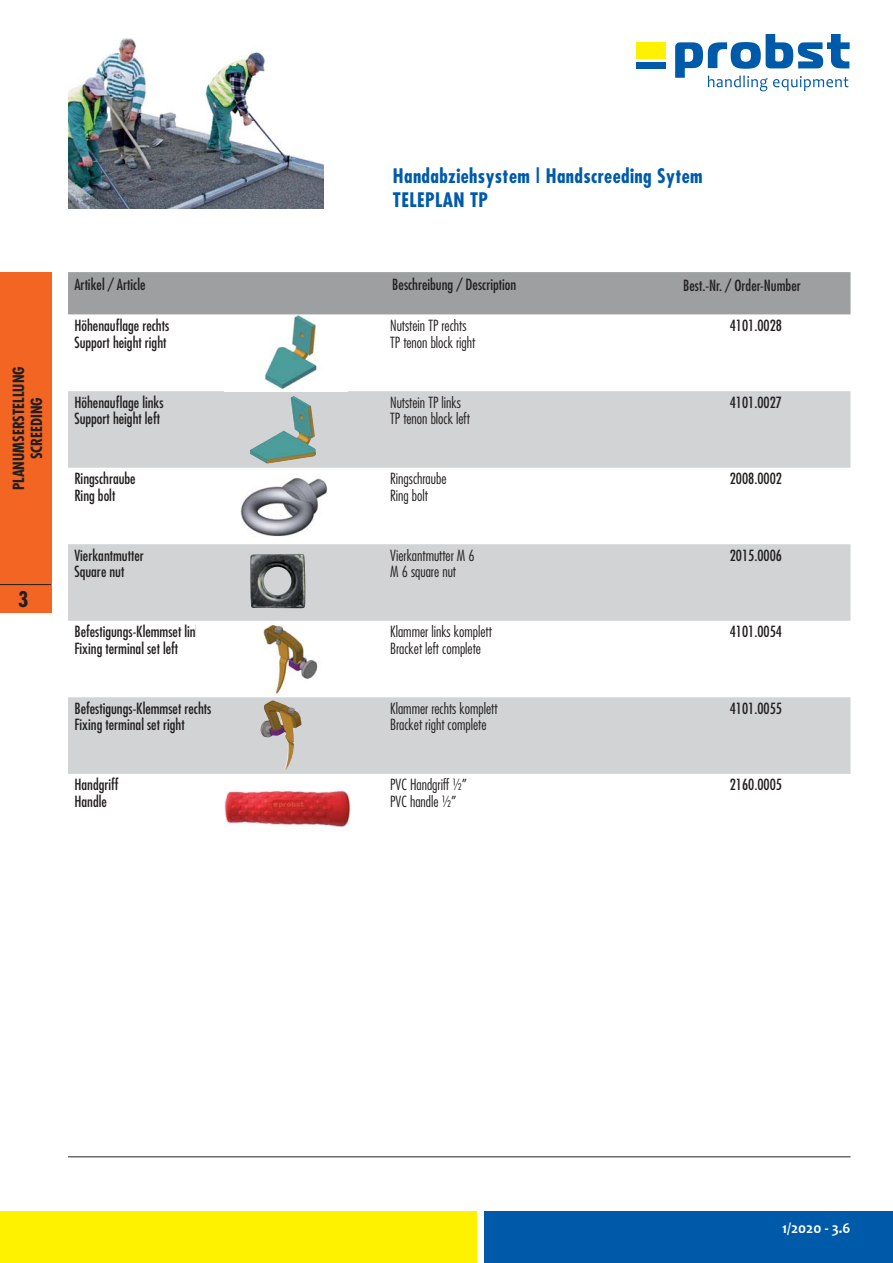
<style>
.page{position:relative;width:893px;height:1263px;background:#fff}
.page>*{position:absolute;margin:0;border:0;box-sizing:border-box;transform-origin:0 0}
.t1{font:700 condensed 21px "Futura";color:#231f20}
.t2{font:700 condensed 19.5px/24px "Futura";letter-spacing:.02em;color:#005aaa}
.t3{font:condensed 15px/16.5px "Futura";color:#231f20}
.t4{font:300 condensed 15px/16.5px "Futura";color:#231f20}
.t5{font:700 condensed 15px/18px "Futura";color:#231f20;text-align:center}
.t6{font:700 15px "Candara";color:#fff}
</style>
<div class="page">
<div style="left:0;top:272px;width:51px;height:340px;background:#f26522"></div>
<hr style="left:0;top:584px;width:51px;height:1px;background:#231f20">
<div style="left:485px;top:1212px;width:408px;height:51px;background:#005aaa"></div>
<div style="left:0;top:1212px;width:476px;height:51px;background:#fff200"></div>
<div style="left:636px;top:42px;width:29px;height:17px;background:#fff200"></div>
<div style="left:636px;top:62px;width:29px;height:6px;background:#005aaa"></div>
<svg style="left:675px;top:34px;width:175px;height:57px"></svg>
<img style="left:68px;top:38px;width:255px;height:170px">
<div style="left:68px;top:272px;width:782px;height:43px;background:#9d9fa1"></div>
<svg style="left:68px;top:391px;width:782px;height:383px;fill:#d1d3d4"></svg>
<img style="left:285px;top:709px;width:16px;height:61px">
<img style="left:196px;top:622px;width:182px;height:73px">
<img style="left:264px;top:316px;width:53px;height:74px">
<img style="left:293px;top:396px;width:22px;height:42px">
<img style="left:224px;top:787px;width:127px;height:41px">
<img style="left:250px;top:553px;width:57px;height:56px">
<img style="left:207px;top:470px;width:160px;height:72px">
<hr style="left:68px;top:1157px;width:782px;height:1px;background:#231f20">
<p class="t5" style="left:11px;top:490px;width:125px;rotate:-90deg">PLANUMSERSTELLUNG<br>SCREEDING</p>
<h1 class="t1" style="left:18px;top:590px;width:12px">3</h1>
<h2 class="t2" style="left:393px;top:166px;width:311px">Handabziehsystem | Handscreeding Sytem<br>TELEPLAN TP</h2>
<p class="t3" style="left:74px;top:278px;width:73px">Artikel / Article</p>
<p class="t3" style="left:392px;top:278px;width:125px">Beschreibung / Description</p>
<p class="t3" style="left:74px;top:319px;width:96px">Höhenauflage rechts<br>Support height right</p>
<p class="t4" style="left:390px;top:318px;width:87px">Nutstein TP rechts<br>TP tenon block right</p>
<p class="t3" style="left:730px;top:319px;width:54px">4101.0028</p>
<p class="t3" style="left:683px;top:278px;width:119px">Best.-Nr. / Order-Number</p>
<p class="t3" style="left:74px;top:395px;width:91px">Höhenauflage links<br>Support height left</p>
<p class="t4" style="left:390px;top:395px;width:81px">Nutstein TP links<br>TP tenon block left</p>
<p class="t3" style="left:730px;top:395px;width:54px">4101.0027</p>
<p class="t3" style="left:74px;top:472px;width:63px">Ringschraube<br>Ring bolt</p>
<p class="t4" style="left:390px;top:471px;width:58px">Ringschraube<br>Ring bolt</p>
<p class="t3" style="left:730px;top:472px;width:54px">2008.0002</p>
<p class="t3" style="left:74px;top:548px;width:71px">Vierkantmutter<br>Square nut</p>
<p class="t4" style="left:390px;top:548px;width:86px">Vierkantmutter M 6<br>M 6 square nut</p>
<p class="t3" style="left:730px;top:548px;width:54px">2015.0006</p>
<p class="t3" style="left:74px;top:625px;width:133px">Befestigungs-Klemmset links<br>Fixing terminal set left</p>
<p class="t4" style="left:390px;top:625px;width:103px">Klammer links komplett<br>Bracket left complete</p>
<p class="t3" style="left:730px;top:625px;width:54px">4101.0054</p>
<p class="t3" style="left:74px;top:701px;width:138px">Befestigungs-Klemmset rechts<br>Fixing terminal set right</p>
<p class="t4" style="left:390px;top:701px;width:109px">Klammer rechts komplett<br>Bracket right complete</p>
<p class="t3" style="left:730px;top:701px;width:54px">4101.0055</p>
<p class="t3" style="left:74px;top:778px;width:46px">Handgriff<br>Handle</p>
<p class="t4" style="left:390px;top:778px;width:78px">PVC Handgriff ½”<br>PVC handle ½”</p>
<p class="t3" style="left:730px;top:778px;width:54px">2160.0005</p>
<p class="t6" style="left:782px;top:1222px;width:70px">1/2020 - 3.6</p>
</div>
